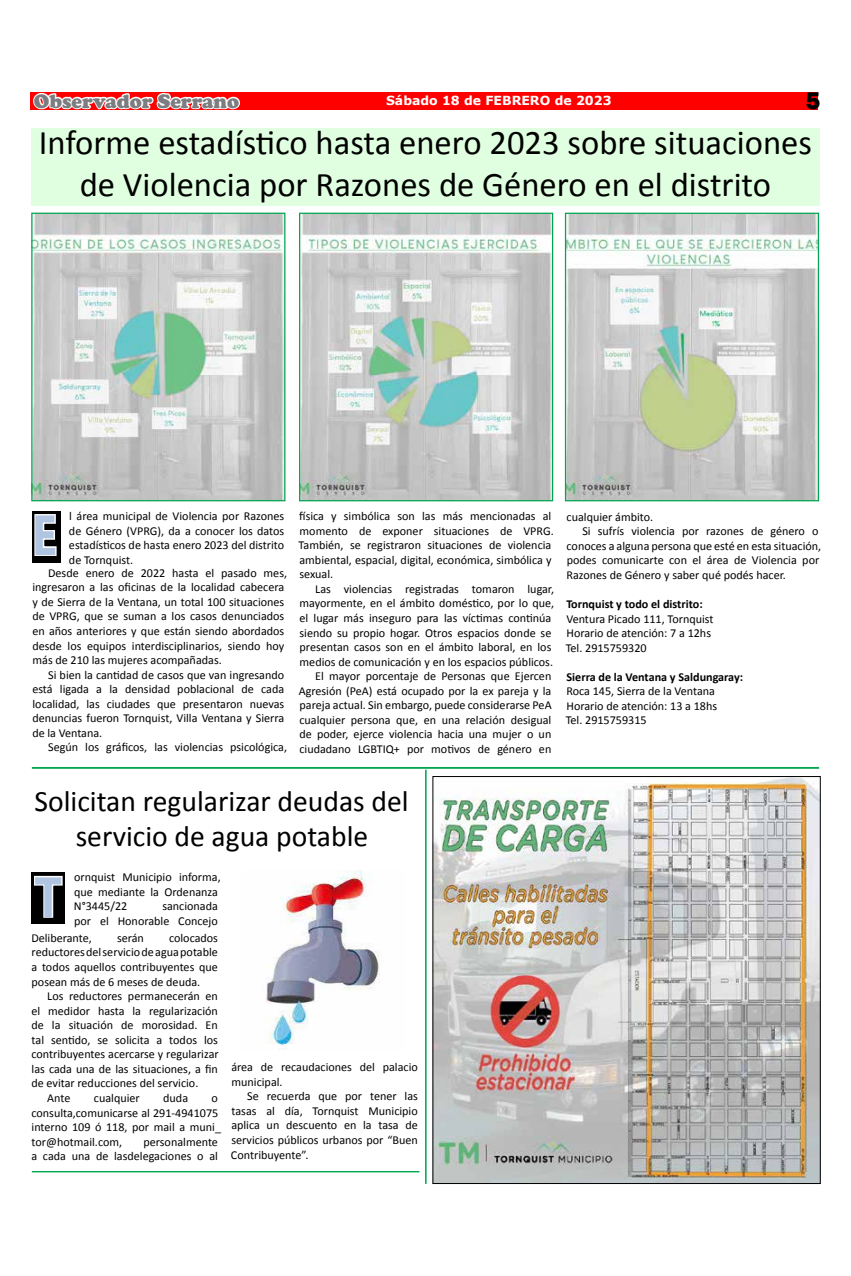
<style>
.page{position:relative;width:851px;height:1276px;background:#fff}
.page>*{position:absolute;margin:0;border:0;box-sizing:border-box;transform-origin:0 0}
.t1{font:700 56.25px "Ebrima";color:#afc5e1;scale:.83 1}
.t2{font:34.62px/41.5px "Calibri";color:#000;text-align:center}
.t3{font:29.62px/35.5px "Calibri";color:#000;text-align:center}
.t4{font:800 24.62px "Franklin Gothic";color:#000}
.t5{font:900 20px "Cooper";color:#7c7d80}
.t6{font:700 12.5px "Verdana";color:#fff}
.t7{font:12.12px/14.5px "Calibri";color:#000}
.t8{font:700 12.12px "Calibri";color:#000}
</style>
<div class="page">
<div style="left:31px;top:128px;width:788px;height:78px;background:#e0ffe0"></div>
<div style="left:31px;top:92px;width:786px;height:18px;background:#f00"></div>
<svg style="left:31px;top:92px;width:210px;height:121px"></svg>
<div style="left:31px;top:872px;width:34px;height:51px;background:#000"></div>
<svg style="left:34px;top:875px;width:29px;height:43px"></svg>
<img style="left:266px;top:870px;width:114px;height:179px">
<div style="left:32px;top:511px;width:28px;height:51px;background:#000"></div>
<svg style="left:34px;top:514px;width:23px;height:42px"></svg>
<hr style="left:32px;top:1171px;width:387px;height:1px;background:#00a650">
<img style="left:434px;top:778px;width:384px;height:403px">
<img style="left:33px;top:215px;width:250px;height:284px">
<div style="left:31px;top:213px;width:254px;height:288px;border:1px solid #00a650"></div>
<img style="left:301px;top:215px;width:250px;height:284px">
<div style="left:299px;top:213px;width:254px;height:288px;border:1px solid #00a650"></div>
<img style="left:567px;top:215px;width:250px;height:284px">
<div style="left:565px;top:213px;width:254px;height:288px;border:1px solid #00a650"></div>
<hr style="left:32px;top:767px;width:787px;height:1px;background:#00a650">
<hr style="left:32px;top:768px;width:787px;height:1px;background:#00a650">
<hr style="left:426px;top:769px;width:1px;height:414px;background:#00a650">
<hr style="left:425px;top:769px;width:1px;height:414px;background:#00a650">
<h3 class="t5" style="left:34px;top:89px;width:207px">Observador Serrano</h3>
<p class="t6" style="left:386px;top:92px;width:227px">Sábado 18 de FEBRERO de 2023</p>
<h3 class="t4" style="left:805px;top:85px;width:16px">5</h3>
<h2 class="t2" style="left:39px;top:122px;width:774px">Informe estadístico hasta enero 2023 sobre situaciones de Violencia por Razones de Género en el distrito</h2>
<h1 class="t1" style="left:32px;top:493px;width:32px">E</h1>
<p class="t7" style="left:69px;top:509px;width:217px;text-align:justify">l área municipal de Violencia por Razones de Género (VPRG), da a conocer los datos estadísticos de hasta enero 2023 del distrito de Tornquist.</p>
<p class="t7" style="left:32px;top:565px;width:256px;text-indent:16px">Desde enero de 2022 hasta el pasado mes, ingresaron a las oficinas de la localidad cabecera y de Sierra de la Ventana, un total 100 situaciones de VPRG, que se suman a los casos denunciados en años anteriores y que están siendo abordados desde los equipos interdisciplinarios, siendo hoy más de 210 las mujeres acompañadas.</p>
<p class="t7" style="left:32px;top:667px;width:253px;text-align:justify;text-indent:16px">Si bien la cantidad de casos que van ingresando está ligada a la densidad poblacional de cada localidad, las ciudades que presentaron nuevas denuncias fueron Tornquist, Villa Ventana y Sierra de la Ventana.</p>
<p class="t7" style="left:48px;top:740px;width:240px">Según los gráficos, las violencias psicológica,</p>
<p class="t7" style="left:298px;top:509px;width:256px">física y simbólica son las más mencionadas al momento de exponer situaciones de VPRG.<br>También, se registraron situaciones de violencia ambiental, espacial, digital, económica, simbólica y sexual.</p>
<p class="t7" style="left:298px;top:581px;width:257px;text-align:right">Las violencias registradas tomaron lugar, mayormente, en el ámbito doméstico, por lo que, el lugar más inseguro para las víctimas continúa siendo su propio hogar. Otros espacios donde se presentan casos son en el ámbito laboral, en los medios de comunicación y en los espacios públicos.<br>El mayor porcentaje de Personas que Ejercen Agresión (PeA) está ocupado por la ex pareja y la pareja actual. Sin embargo, puede considerarse PeA cualquier persona que, en una relación desigual de poder, ejerce violencia hacia una mujer o un ciudadano LGBTIQ+ por motivos de género en</p>
<p class="t7" style="left:566px;top:509px;width:88px">cualquier ámbito.</p>
<p class="t7" style="left:582px;top:524px;width:237px">Si sufrís violencia por razones de género o</p>
<p class="t7" style="left:566px;top:538px;width:256px">conoces a alguna persona que esté en esta situación,</p>
<p class="t7" style="left:566px;top:553px;width:254px">podes comunicarte con el área de Violencia por</p>
<p class="t7" style="left:566px;top:567px;width:221px">Razones de Género y saber qué podés hacer.</p>
<p class="t8" style="left:566px;top:596px;width:138px">Tornquist y todo el distrito:</p>
<p class="t7" style="left:565px;top:611px;width:149px">Ventura Picado 111, Tornquist<br>Horario de atención: 7 a 12hs<br>Tel. 2915759320</p>
<p class="t8" style="left:566px;top:669px;width:178px">Sierra de la Ventana y Saldungaray:</p>
<p class="t7" style="left:565px;top:684px;width:153px">Roca 145, Sierra de la Ventana<br>Horario de atención: 13 a 18hs<br>Tel. 2915759315</p>
<h3 class="t3" style="left:35px;top:783px;width:375px">Solicitan regularizar deudas del servicio de agua potable</h3>
<h1 class="t1" style="left:35px;top:854px;width:35px">T</h1>
<p class="t7" style="left:74px;top:870px;width:148px">ornquist Municipio informa, que mediante la Ordenanza<br>N°3445/22</p>
<p class="t7" style="left:162px;top:899px;width:57px">sancionada</p>
<p class="t7" style="left:74px;top:913px;width:145px">por el Honorable Concejo</p>
<p class="t7" style="left:31px;top:930px;width:62px">Deliberante,</p>
<p class="t7" style="left:117px;top:930px;width:28px">serán</p>
<p class="t7" style="left:31px;top:930px;width:188px;text-align:justify;text-indent:138px">colocados reductores del servicio de agua potable a todos aquellos contribuyentes que posean más de 6 meses de deuda.</p>
<p class="t7" style="left:47px;top:989px;width:172px">Los reductores permanecerán en</p>
<p class="t7" style="left:31px;top:1003px;width:188px">el medidor hasta la regularización</p>
<p class="t7" style="left:31px;top:1018px;width:188px">de la situación de morosidad. En</p>
<p class="t7" style="left:32px;top:1032px;width:188px">tal sentido, se solicita a todos los</p>
<p class="t7" style="left:31px;top:1047px;width:189px">contribuyentes acercarse y regularizar</p>
<p class="t7" style="left:32px;top:1061px;width:188px">las cada una de las situaciones, a fin</p>
<p class="t7" style="left:31px;top:1076px;width:168px">de evitar reducciones del servicio.</p>
<p class="t7" style="left:47px;top:1090px;width:25px">Ante</p>
<p class="t7" style="left:94px;top:1090px;width:47px">cualquier</p>
<p class="t7" style="left:163px;top:1090px;width:26px">duda</p>
<p class="t7" style="left:31px;top:1090px;width:191px;text-indent:180px">o consulta,comunicarse al 291-4941075 interno 109 ó 118, por mail a muni_ tor@hotmail.com,</p>
<p class="t7" style="left:31px;top:1134px;width:188px;text-align:right">personalmente<br>a cada una de lasdelegaciones o al</p>
<p class="t7" style="left:231px;top:1060px;width:188px">área de recaudaciones del palacio municipal.</p>
<p class="t7" style="left:231px;top:1089px;width:188px;text-align:justify;text-indent:16px">Se recuerda que por tener las tasas al día, Tornquist Municipio aplica un descuento en la tasa de servicios públicos urbanos por “Buen Contribuyente”.</p>
</div>
